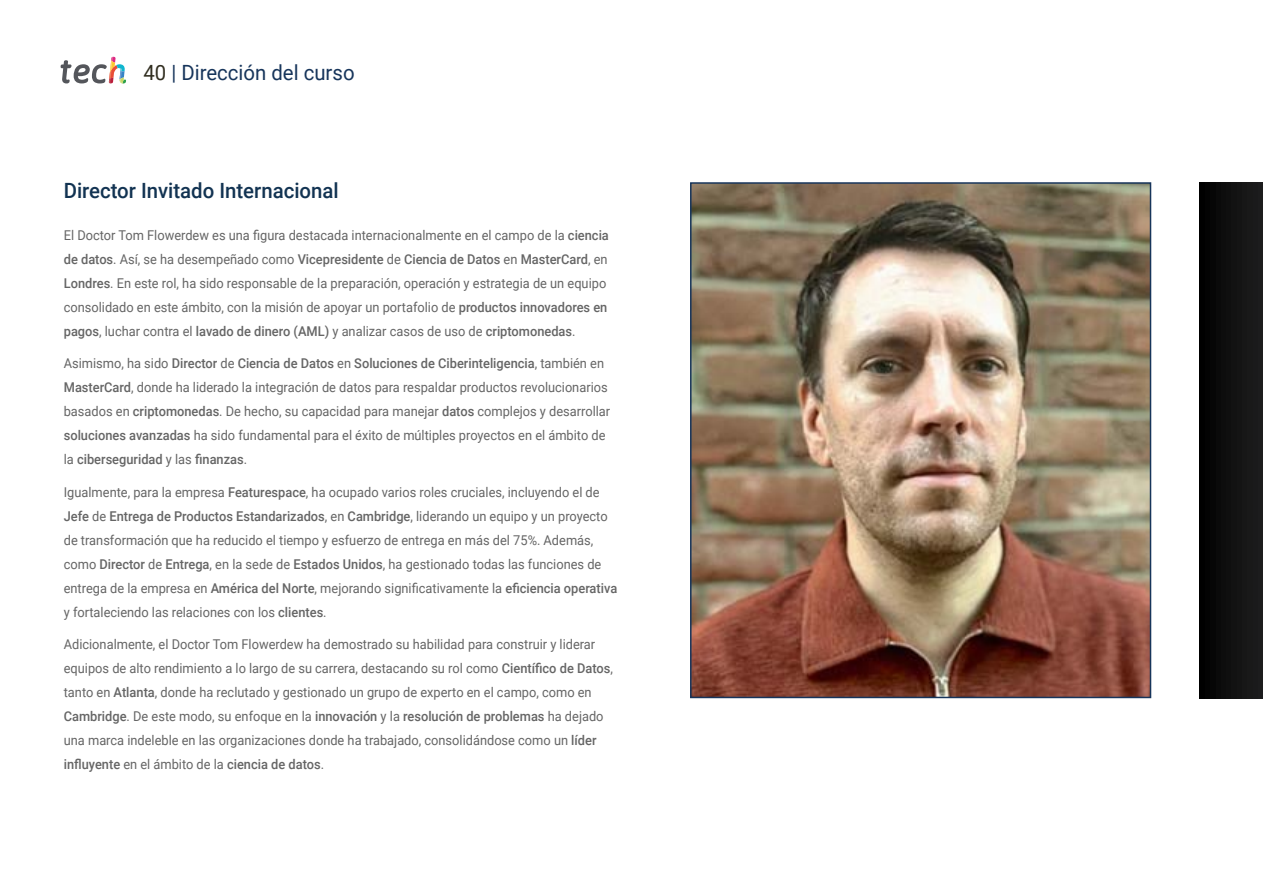
<style>
.page{position:relative;width:1263px;height:893px;background:#fff}
.page>*{position:absolute;margin:0;border:0;box-sizing:border-box;transform-origin:0 0}
.t1{font:500 21px "Roboto";color:#123352}
.t2{font:21px "Roboto";color:#17355b}
.t3{font:13.5px/24px "Roboto";color:#656565;scale:.95 1}
.s1{color:#312e20}
.s2{font-weight:500}
</style>
<div class="page">
<div style="left:1199px;top:182px;width:64px;height:516px;background:linear-gradient(to right,#000,#1e1e1f)"></div>
<img style="left:693px;top:185px;width:455px;height:510px">
<div style="left:690px;top:182px;width:461px;height:516px;border:2px solid #17355b"></div>
<svg style="left:61px;top:57px;width:65px;height:27px"></svg>
<h1 class="t2" style="left:144px;top:57px;width:213px"><span class="s1">40</span> | Dirección del curso</h1>
<h1 class="t1" style="left:64px;top:176px;width:276px">Director Invitado Internacional</h1>
<p class="t3" style="left:64px;top:222px;width:575px">El Doctor Tom Flowerdew es una figura destacada internacionalmente en el campo de la <span class="s2">ciencia de datos</span>. Así, se ha desempeñado como <span class="s2">Vicepresidente</span> de <span class="s2">Ciencia de Datos</span> en <span class="s2">MasterCard</span>, en <span class="s2">Londres</span>. En este rol, ha sido responsable de la preparación, operación y estrategia de un equipo consolidado en este ámbito, con la misión de apoyar un portafolio de <span class="s2">productos innovadores en pagos</span>, luchar contra el <span class="s2">lavado de dinero (AML)</span> y analizar casos de uso de <span class="s2">criptomonedas</span>.</p>
<p class="t3" style="left:64px;top:351px;width:577px">Asimismo, ha sido <span class="s2">Director</span> de <span class="s2">Ciencia de Datos</span> en <span class="s2">Soluciones de Ciberinteligencia</span>, también en <span class="s2">MasterCard</span>, donde ha liderado la integración de datos para respaldar productos revolucionarios basados en <span class="s2">criptomonedas</span>. De hecho, su capacidad para manejar <span class="s2">datos</span> complejos y desarrollar <span class="s2">soluciones avanzadas</span> ha sido fundamental para el éxito de múltiples proyectos en el ámbito de la <span class="s2">ciberseguridad</span> y las <span class="s2">finanzas</span>.</p>
<p class="t3" style="left:64px;top:479px;width:584px">Igualmente, para la empresa <span class="s2">Featurespace</span>, ha ocupado varios roles cruciales, incluyendo el de <span class="s2">Jefe</span> de <span class="s2">Entrega de Productos Estandarizados</span>, en <span class="s2">Cambridge</span>, liderando un equipo y un proyecto de transformación que ha reducido el tiempo y esfuerzo de entrega en más del 75%. Además, como <span class="s2">Director</span> de <span class="s2">Entrega</span>, en la sede de <span class="s2">Estados Unidos</span>, ha gestionado todas las funciones de entrega de la empresa en <span class="s2">América del Norte</span>, mejorando significativamente la <span class="s2">eficiencia operativa </span>y fortaleciendo las relaciones con los <span class="s2">clientes</span>.</p>
<p class="t3" style="left:64px;top:632px;width:579px">Adicionalmente, el Doctor Tom Flowerdew ha demostrado su habilidad para construir y liderar equipos de alto rendimiento a lo largo de su carrera, destacando su rol como <span class="s2">Científico de Datos</span>, tanto en <span class="s2">Atlanta</span>, donde ha reclutado y gestionado un grupo de experto en el campo, como en <span class="s2">Cambridge</span>. De este modo, su enfoque en la <span class="s2">innovación</span> y la <span class="s2">resolución de problemas</span> ha dejado una marca indeleble en las organizaciones donde ha trabajado, consolidándose como un <span class="s2">líder influyente</span> en el ámbito de la <span class="s2">ciencia de datos</span>.</p>
</div>
